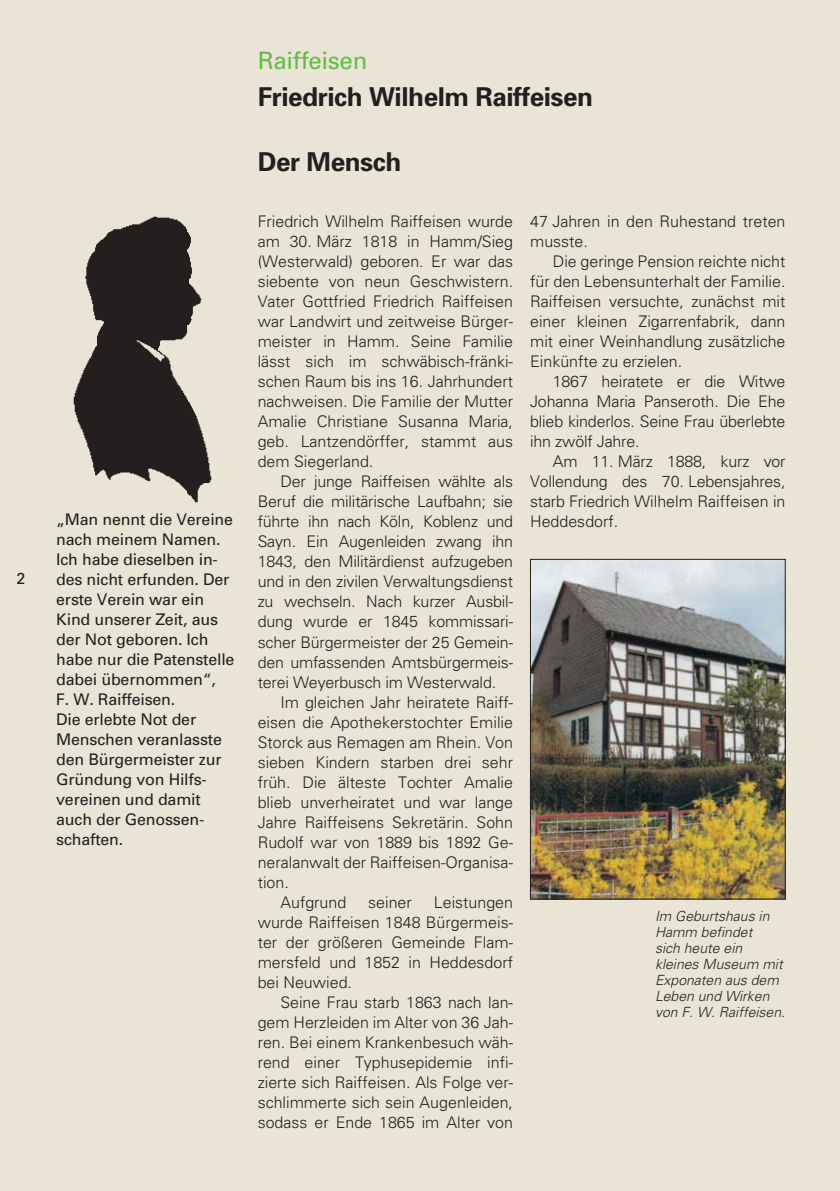
<style>
.page{position:relative;width:840px;height:1191px;background:#fff}
.page>*{position:absolute;margin:0;border:0;box-sizing:border-box;transform-origin:0 0}
.t1{font:700 26px "Univers";letter-spacing:-.015em;color:#231f1f}
.t2{font:24px "Univers";letter-spacing:-.01em;color:#62bc46}
.t3{font:300 16px/20px "Univers";color:#231f1f;text-align:justify}
.t4{font:16px/20px "Univers";letter-spacing:-.01em;color:#231f1f}
.t5{font:italic 300 14px/16px "Univers";color:#231f1f}
</style>
<div class="page">
<div style="left:0;top:0;width:839px;height:1191px;background:#eae4d6"></div>
<img style="left:532px;top:561px;width:251px;height:336px">
<div style="left:530px;top:559px;width:255px;height:340px;border:1px solid #231f1f"></div>
<img style="left:73px;top:216px;width:139px;height:287px">
<p class="t4" style="left:16px;top:570px;width:10px">2</p>
<p class="t4" style="left:56px;top:510px;width:180px">„Man nennt die Vereine nach meinem Namen.<br>Ich habe dieselben in&shy;des nicht erfunden. Der erste Verein war ein<br>Kind unserer Zeit, aus der Not geboren. Ich habe nur die Patenstelle dabei übernommen“,<br>F. W. Raiffeisen.<br>Die erlebte Not der<br>Menschen veranlasste den Bürgermeister zur<br>Gründung von Hilfs&shy;vereinen und damit auch der Genossen&shy;schaften.</p>
<h2 class="t2" style="left:257px;top:51px;width:111px">Raiffeisen</h2>
<h1 class="t1" style="left:257px;top:87px;width:336px">Friedrich Wilhelm Raiffeisen</h1>
<h1 class="t1" style="left:257px;top:152px;width:145px">Der Mensch</h1>
<p class="t3" style="left:257px;top:213px;width:257px">Friedrich Wilhelm Raiffeisen wurde am 30. März 1818 in Hamm/Sieg (Westerwald) geboren. Er war das siebente von neun Geschwistern.<br>Vater Gottfried Friedrich Raiffeisen war Landwirt und zeitweise Bürger&shy;meister in Hamm. Seine Familie lässt sich im schwäbisch-fränki&shy;schen Raum bis ins 16. Jahrhundert nachweisen. Die Familie der Mutter Amalie Christiane Susanna Maria, geb. Lantzendörffer, stammt aus dem Siegerland.</p>
<p class="t3" style="left:257px;top:473px;width:257px;text-indent:23px">Der junge Raiffeisen wählte als Beruf die militärische Laufbahn; sie führte ihn nach Köln, Koblenz und Sayn. Ein Augenleiden zwang ihn 1843, den Militärdienst aufzugeben und in den zivilen Verwaltungsdienst zu wechseln. Nach kurzer Ausbil&shy;dung wurde er 1845 kommissari&shy;scher Bürgermeister der 25 Gemein&shy;den umfassenden Amtsbürgermeis&shy;terei Weyerbusch im Westerwald.</p>
<p class="t3" style="left:280px;top:693px;width:234px">Im gleichen Jahr heiratete Raiff-</p>
<p class="t3" style="left:257px;top:713px;width:257px">eisen die Apothekerstochter Emilie</p>
<p class="t3" style="left:257px;top:733px;width:257px">Storck aus Remagen am Rhein. Von</p>
<p class="t3" style="left:257px;top:753px;width:257px">sieben Kindern starben drei sehr</p>
<p class="t3" style="left:257px;top:773px;width:257px">früh. Die älteste Tochter Amalie</p>
<p class="t3" style="left:257px;top:793px;width:257px">blieb unverheiratet und war lange</p>
<p class="t3" style="left:257px;top:813px;width:257px">Jahre Raiffeisens Sekretärin. Sohn</p>
<p class="t3" style="left:257px;top:833px;width:257px">Rudolf war von 1889 bis 1892 Ge-</p>
<p class="t3" style="left:257px;top:853px;width:257px">neralanwalt der Raiffeisen-Organisa-</p>
<p class="t3" style="left:257px;top:873px;width:33px">tion.</p>
<p class="t3" style="left:280px;top:893px;width:67px">Aufgrund</p>
<p class="t3" style="left:368px;top:893px;width:45px">seiner</p>
<p class="t3" style="left:257px;top:893px;width:257px;text-indent:176px">Leistungen wurde Raiffeisen 1848 Bürgermeis&shy;ter der größeren Gemeinde Flam&shy;mersfeld und 1852 in Heddesdorf bei Neuwied.</p>
<p class="t3" style="left:257px;top:993px;width:257px;text-indent:23px">Seine Frau starb 1863 nach lan&shy;gem Herzleiden im Alter von 36 Jah&shy;ren. Bei einem Krankenbesuch wäh&shy;rend einer Typhusepidemie infi&shy;zierte sich Raiffeisen. Als Folge ver&shy;schlimmerte sich sein Augenleiden, sodass er Ende 1865 im Alter von</p>
<p class="t3" style="left:530px;top:213px;width:257px">47 Jahren in den Ruhestand treten musste.</p>
<p class="t3" style="left:530px;top:253px;width:257px;text-indent:23px">Die geringe Pension reichte nicht für den Lebensunterhalt der Familie.<br>Raiffeisen versuchte, zunächst mit einer kleinen Zigarrenfabrik, dann mit einer Weinhandlung zusätzliche Einkünfte zu erzielen.</p>
<p class="t3" style="left:530px;top:373px;width:257px;text-indent:23px">1867 heiratete er die Witwe Johanna Maria Panseroth. Die Ehe blieb kinderlos. Seine Frau überlebte ihn zwölf Jahre.</p>
<p class="t3" style="left:530px;top:453px;width:257px;text-indent:23px">Am 11. März 1888, kurz vor Vollendung des 70. Lebensjahres, starb Friedrich Wilhelm Raiffeisen in Heddesdorf.</p>
<p class="t5" style="left:654px;top:909px;width:131px">Im Geburtshaus in<br>Hamm befindet<br>sich heute ein kleines Museum mit<br>Exponaten aus dem<br>Leben und Wirken von F. W. Raiffeisen.</p>
</div>
